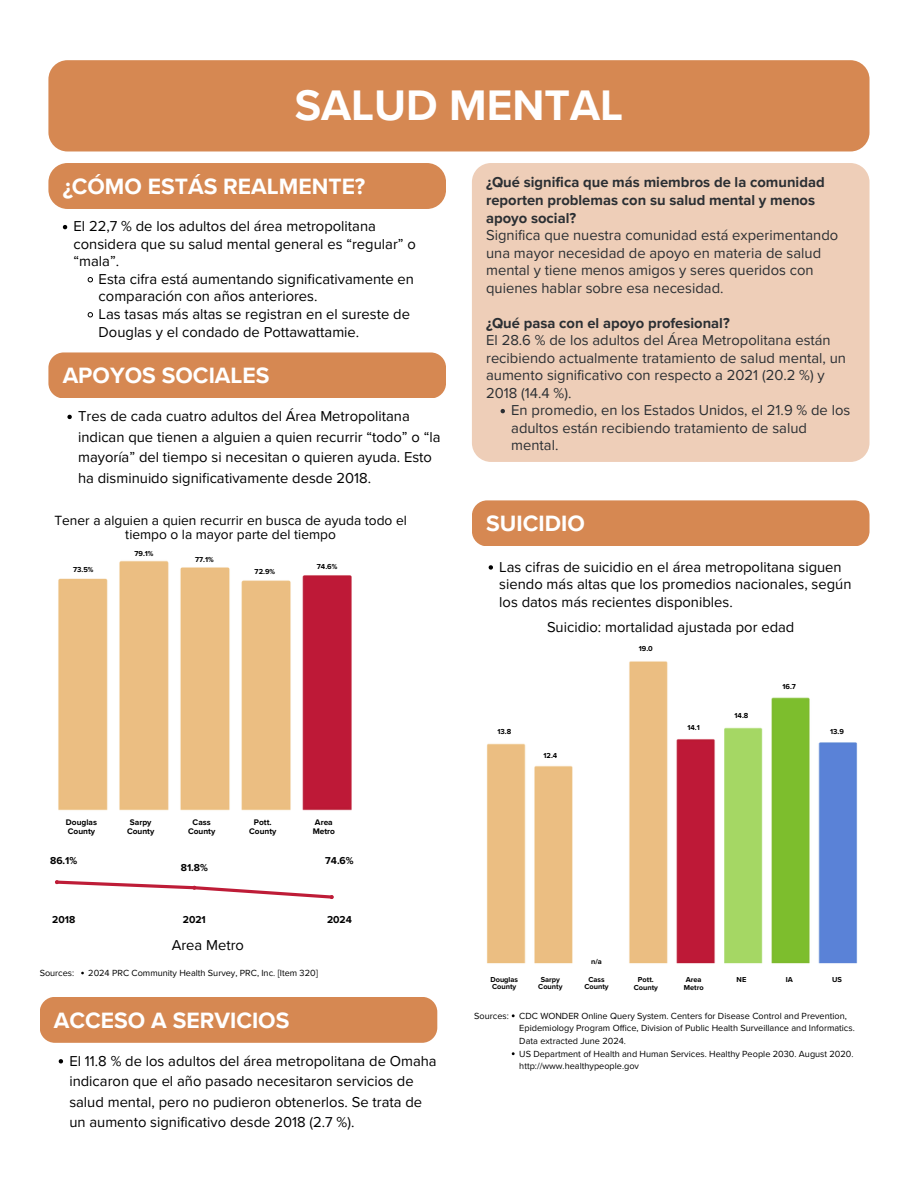
<style>
.page{position:relative;width:918px;height:1188px;background:#fff}
.page>*{position:absolute;margin:0;border:0;box-sizing:border-box;transform-origin:0 0}
.t1{font:700 43.95px "Proxima Nova";color:#fff}
.t2{font:700 22.8px "Proxima Nova";color:#fff}
.t3{font:14.7px/17.5px "Proxima Nova";color:#000}
.t4{font:14.7px/17.5px "Proxima Nova";color:#2b2f33}
.t5{font:13.8px/13.6px "Proxima Nova";color:#000;text-align:center}
.t6{font:700 10.35px "Proxima Nova";color:#000}
.t7{font:9.15px/12.6px "Proxima Nova";color:#000}
.t8{font:700 8.4px/8.2px "Proxima Nova";color:#000;text-align:center}
.t9{font:700 7.35px/7.4px "Proxima Nova";color:#000}
.s1{font-weight:700}
</style>
<div class="page">
<div style="left:48px;top:60px;width:821px;height:91px;background:#d68852;border-radius:19px"></div>
<div style="left:48px;top:163px;width:398px;height:46px;background:#d68852;border-radius:19px"></div>
<div style="left:48px;top:352px;width:398px;height:46px;background:#d68852;border-radius:15px"></div>
<div style="left:472px;top:163px;width:398px;height:299px;background:#eeceb8"></div>
<div style="left:472px;top:500px;width:398px;height:46px;background:#d68852;border-radius:15px"></div>
<div style="left:40px;top:997px;width:397px;height:46px;background:#d68852;border-radius:15px"></div>
<svg style="left:55px;top:880px;width:279px;height:19px"></svg>
<img style="left:58px;top:560px;width:294px;height:251px">
<img style="left:474px;top:535px;width:395px;height:483px">
<svg style="left:63px;top:225px;width:4px;height:4px"></svg>
<svg style="left:88px;top:277px;width:5px;height:5px"></svg>
<svg style="left:88px;top:312px;width:5px;height:5px"></svg>
<svg style="left:67px;top:415px;width:5px;height:4px"></svg>
<svg style="left:501px;top:409px;width:4px;height:4px"></svg>
<svg style="left:489px;top:565px;width:4px;height:5px"></svg>
<svg style="left:59px;top:1059px;width:4px;height:4px"></svg>
<p class="t1" style="left:295px;top:79px;width:330px">SALUD MENTAL</p>
<h3 class="t2" style="left:63px;top:173px;width:304px">¿CÓMO ESTÁS REALMENTE?</h3>
<p class="t3" style="left:74px;top:218px;width:344px">El 22,7 % de los adultos del área metropolitana considera que su salud mental general es “regular” o “mala”.</p>
<h3 class="t3" style="left:99px;top:271px;width:317px">Esta cifra está aumentando significativamente en comparación con años anteriores.</h3>
<p class="t3" style="left:99px;top:306px;width:313px">Las tasas más altas se registran en el sureste de<br>Douglas y el condado de Pottawattamie.</p>
<p class="t2" style="left:63px;top:362px;width:208px">APOYOS SOCIALES</p>
<h4 class="t3" style="left:78px;top:406px;width:364px;line-height:20.7px">Tres de cada cuatro adultos del Área Metropolitana indican que tienen a alguien a quien recurrir “todo” o “la mayoría” del tiempo si necesitan o quieren ayuda. Esto ha disminuido significativamente desde 2018.</h4>
<p class="t5" style="left:54px;top:514px;width:354px">Tener a alguien a quien recurrir en busca de ayuda todo el tiempo o la mayor parte del tiempo</p>
<p class="t9" style="left:134px;top:550px;width:21px">79.1%</p>
<h4 class="t9" style="left:195px;top:556px;width:20px">77.1%</h4>
<h4 class="t9" style="left:73px;top:566px;width:22px">73.5%</h4>
<p class="t9" style="left:255px;top:568px;width:22px">72.9%</p>
<p class="t9" style="left:317px;top:564px;width:22px">74.6%</p>
<p class="t8" style="left:66px;top:819px;width:33px;text-align:left">Douglas<br>County</p>
<p class="t8" style="left:127px;top:819px;width:29px">Sarpy<br>County</p>
<p class="t8" style="left:188px;top:819px;width:29px">Cass<br>County</p>
<h3 class="t8" style="left:249px;top:819px;width:29px">Pott.<br>County</h3>
<p class="t8" style="left:313px;top:819px;width:24px;text-align:left">Area<br>Metro</p>
<p class="t6" style="left:50px;top:854px;width:29px">86.1%</p>
<p class="t6" style="left:181px;top:862px;width:29px">81.8%</p>
<p class="t6" style="left:325px;top:854px;width:30px">74.6%</p>
<p class="t6" style="left:52px;top:913px;width:25px">2018</p>
<p class="t6" style="left:183px;top:913px;width:24px">2021</p>
<p class="t6" style="left:327px;top:913px;width:26px">2024</p>
<p class="t3" style="left:172px;top:937px;width:74px">Area Metro</p>
<h1 class="t7" style="left:40px;top:967px;width:36px">Sources:</h1>
<h3 class="t7" style="left:88px;top:967px;width:231px">2024 PRC Community Health Survey, PRC, Inc. [Item 320]</h3>
<p class="t2" style="left:54px;top:1007px;width:237px">ACCESO A SERVICIOS</p>
<p class="t3" style="left:69px;top:1051px;width:369px;line-height:20.7px">El 11.8 % de los adultos del área metropolitana de Omaha indicaron que el año pasado necesitaron servicios de salud mental, pero no pudieron obtenerlos. Se trata de un aumento significativo desde 2018 (2.7 %).</p>
<p class="t4" style="left:486px;top:174px;width:354px"><span class="s1">¿Qué significa que más miembros de la comunidad reporten problemas con su salud mental y menos apoyo social?<br></span>Significa que nuestra comunidad está experimentando una mayor necesidad de apoyo en materia de salud mental y tiene menos amigos y seres queridos con quienes hablar sobre esa necesidad.</p>
<p class="t4" style="left:486px;top:314px;width:361px"><span class="s1">¿Qué pasa con el apoyo profesional?<br></span>El 28.6 % de los adultos del Área Metropolitana están recibiendo actualmente tratamiento de salud mental, un aumento significativo con respecto a 2021 (20.2 %) y 2018 (14.4 %).</p>
<p class="t4" style="left:511px;top:402px;width:341px">En promedio, en los Estados Unidos, el 21.9 % de los adultos están recibiendo tratamiento de salud mental.</p>
<p class="t2" style="left:486px;top:510px;width:100px">SUICIDIO</p>
<p class="t3" style="left:499px;top:558px;width:354px">Las cifras de suicidio en el área metropolitana siguen siendo más altas que los promedios nacionales, según los datos más recientes disponibles.</p>
<p class="t3" style="left:547px;top:619px;width:249px">Suicidio: mortalidad ajustada por edad</p>
<h5 class="t9" style="left:497px;top:728px;width:15px">13.8</h5>
<h5 class="t9" style="left:544px;top:753px;width:15px">12.4</h5>
<p class="t9" style="left:639px;top:645px;width:16px">19.0</p>
<h5 class="t9" style="left:687px;top:724px;width:14px">14.1</h5>
<h5 class="t9" style="left:735px;top:712px;width:15px">14.8</h5>
<h5 class="t9" style="left:783px;top:683px;width:15px">16.7</h5>
<h4 class="t9" style="left:830px;top:728px;width:15px">13.9</h4>
<h5 class="t9" style="left:591px;top:958px;width:12px">n/a</h5>
<p class="t9" style="left:490px;top:976px;width:29px">Douglas<br>County</p>
<p class="t9" style="left:538px;top:976px;width:26px;text-align:center">Sarpy<br>County</p>
<p class="t9" style="left:584px;top:976px;width:26px;text-align:center">Cass<br>County</p>
<h4 class="t9" style="left:638px;top:976px;width:17px">Pott.</h4>
<h6 class="t9" style="left:634px;top:984px;width:26px">County</h6>
<h6 class="t9" style="left:684px;top:976px;width:21px">Area<br>Metro</h6>
<h6 class="t9" style="left:737px;top:976px;width:11px">NE</h6>
<h6 class="t9" style="left:786px;top:976px;width:9px">IA</h6>
<h6 class="t9" style="left:832px;top:976px;width:11px">US</h6>
<p class="t7" style="left:474px;top:1010px;width:36px">Sources:</p>
<p class="t7" style="left:519px;top:1010px;width:337px">CDC WONDER Online Query System. Centers for Disease Control and Prevention,<br>Epidemiology Program Office, Division of Public Health Surveillance and Informatics.<br>Data extracted June 2024.</p>
<p class="t7" style="left:519px;top:1048px;width:336px">US Department of Health and Human Services. Healthy People 2030. August 2020. http://www.healthypeople.gov</p>
</div>
